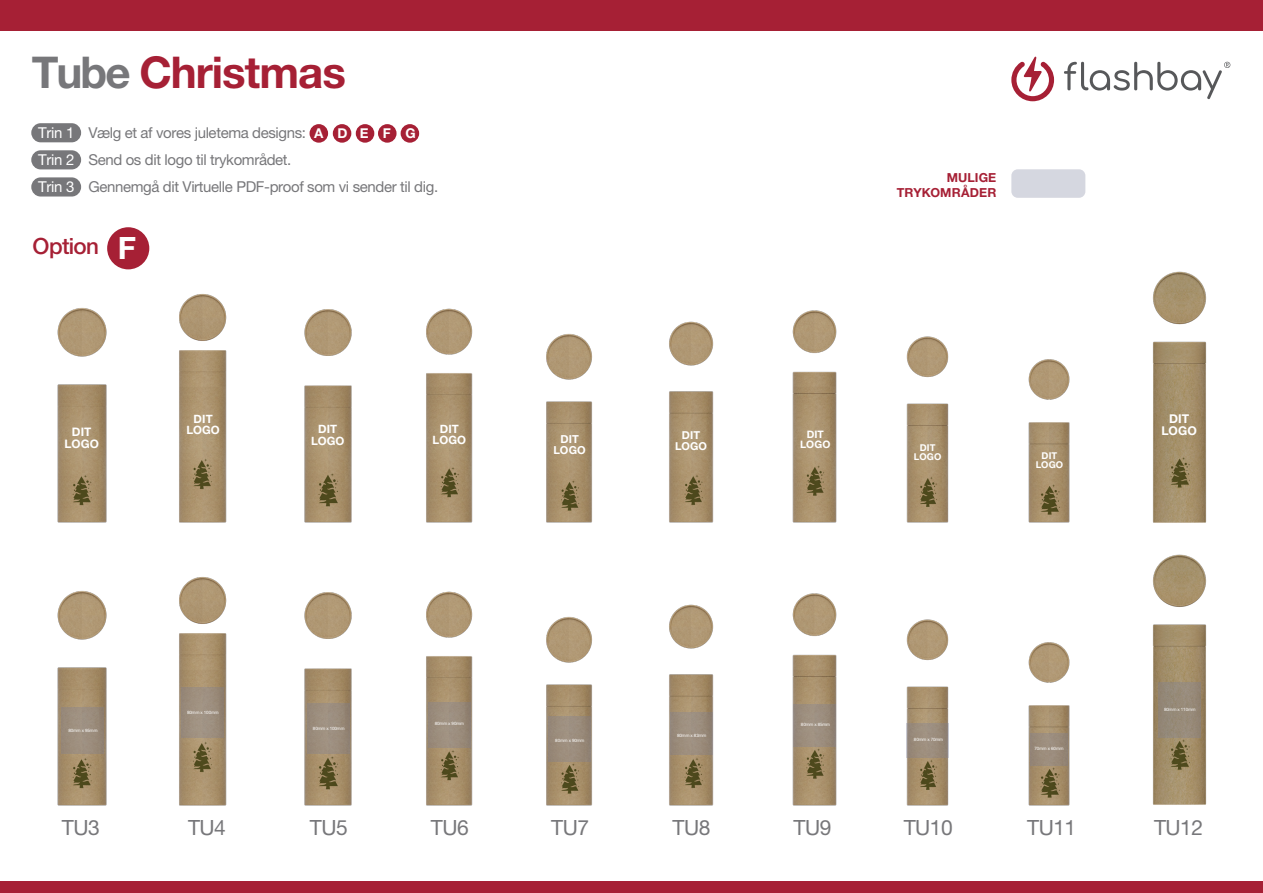
<style>
.page{position:relative;width:1263px;height:893px;background:#fff}
.page>*{position:absolute;margin:0;border:0;box-sizing:border-box;transform-origin:0 0}
.t1{font:700 43.8px "Helvetica Neue LT Pro";letter-spacing:-.025em;color:#a62035}
.t2{font:500 22.35px "Helvetica Neue LT Pro";letter-spacing:-.03em;color:#a62035}
.t3{font:21px "Helvetica Neue LT Pro";letter-spacing:-.025em;color:#77777a}
.t4{font:15px/27px "Helvetica Neue LT Pro";letter-spacing:-.025em;color:#77777a}
.t5{font:700 12.45px/15px "Helvetica Neue LT Pro";letter-spacing:.01em;color:#a62035;text-align:right}
.t6{font:700 12.15px/12.1px "Helvetica Neue LT Pro";letter-spacing:.005em;color:#fff;text-align:center}
.t7{font:700 11.7px/11.7px "Helvetica Neue LT Pro";letter-spacing:.005em;color:#fff;text-align:center}
.t8{font:700 11.4px/11.4px "Helvetica Neue LT Pro";letter-spacing:.01em;color:#fff;text-align:center}
.t9{font:700 11.1px/11.1px "Helvetica Neue LT Pro";letter-spacing:.01em;color:#fff;text-align:center}
.t10{font:700 10.95px/10.9px "Helvetica Neue LT Pro";letter-spacing:.01em;color:#fff;text-align:center}
.t11{font:700 10.35px/10.4px "Helvetica Neue LT Pro";letter-spacing:.01em;color:#fff;text-align:center}
.t12{font:700 9.45px/9.4px "Helvetica Neue LT Pro";letter-spacing:.015em;color:#fff;text-align:center}
.t13{font:4.5px "Helvetica Neue LT Pro";letter-spacing:-.025em;color:#fff}
.s1{color:#77777a}
.s2{color:#fff}
.s3{font-weight:700;font-size:13.5px;color:#fff}
.s4{font-weight:700;font-size:30.75px;color:#fff}
</style>
<div class="page">
<div style="left:0;top:0;width:1263px;height:30px;background:#a62035"></div>
<div style="left:0;top:881px;width:1263px;height:12px;background:#a62035"></div>
<div style="left:107px;top:227px;width:42px;height:42px;background:#a62035;border-radius:50%"></div>
<svg style="left:1011px;top:56px;width:43px;height:45px"></svg>
<svg style="left:1064px;top:62px;width:166px;height:37px"></svg>
<div style="left:310px;top:124px;width:18px;height:19px;background:#a62035;border-radius:50%"></div>
<div style="left:333px;top:124px;width:18px;height:19px;background:#a62035;border-radius:50%"></div>
<div style="left:356px;top:124px;width:18px;height:19px;background:#a62035;border-radius:50%"></div>
<div style="left:378px;top:124px;width:18px;height:19px;background:#a62035;border-radius:50%"></div>
<div style="left:401px;top:124px;width:18px;height:19px;background:#a62035;border-radius:50%"></div>
<div style="left:1011px;top:169px;width:74px;height:29px;background:#d5d7e0;border-radius:6px"></div>
<div style="left:31px;top:123px;width:50px;height:19px;background:#77777a;border-radius:9px"></div>
<div style="left:31px;top:150px;width:50px;height:19px;background:#77777a;border-radius:9px"></div>
<div style="left:31px;top:177px;width:50px;height:20px;background:#77777a;border-radius:9px"></div>
<img style="left:57px;top:591px;width:50px;height:215px">
<img style="left:179px;top:577px;width:48px;height:229px">
<img style="left:304px;top:592px;width:48px;height:214px">
<img style="left:426px;top:591px;width:47px;height:215px">
<img style="left:546px;top:617px;width:46px;height:189px">
<img style="left:669px;top:604px;width:45px;height:202px">
<img style="left:792px;top:593px;width:45px;height:213px">
<img style="left:906px;top:619px;width:43px;height:187px">
<img style="left:1028px;top:642px;width:42px;height:164px">
<img style="left:1153px;top:554px;width:54px;height:251px">
<img style="left:57px;top:308px;width:50px;height:215px">
<img style="left:179px;top:294px;width:48px;height:229px">
<img style="left:304px;top:309px;width:48px;height:214px">
<img style="left:426px;top:308px;width:47px;height:215px">
<img style="left:546px;top:334px;width:46px;height:189px">
<img style="left:669px;top:321px;width:45px;height:202px">
<img style="left:792px;top:310px;width:45px;height:213px">
<img style="left:906px;top:336px;width:43px;height:187px">
<img style="left:1028px;top:359px;width:42px;height:164px">
<img style="left:1153px;top:271px;width:54px;height:252px">
<div style="left:61px;top:707px;width:43px;height:47px;background:#9c8d7d"></div>
<div style="left:181px;top:687px;width:43px;height:51px;background:linear-gradient(to right,#9f9081,#9a8b7a)"></div>
<div style="left:307px;top:703px;width:42px;height:50px;background:#9c8d7d"></div>
<div style="left:428px;top:702px;width:43px;height:45px;background:linear-gradient(to right,#9e9080,#978878)"></div>
<div style="left:548px;top:717px;width:43px;height:45px;background:#9b8c7b"></div>
<div style="left:670px;top:713px;width:42px;height:42px;background:#9c8d7d"></div>
<div style="left:794px;top:704px;width:42px;height:42px;background:linear-gradient(to right,#9f9181,#968778)"></div>
<div style="left:906px;top:723px;width:43px;height:35px;background:linear-gradient(to right,#9c8e7e,#978878)"></div>
<div style="left:1030px;top:733px;width:37px;height:33px;background:#9a8b7b"></div>
<div style="left:1158px;top:682px;width:42px;height:56px;background:#968978"></div>
<h1 class="t1" style="left:32px;top:45px;width:316px"><span class="s1">Tube</span> Christmas</h1>
<p class="t4" style="left:38px;top:119px;width:402px"><span class="s2">Trin 1</span> Vælg et af vores juletema designs: <span class="s3">A D E F G<br></span><span class="s2">Trin 2</span> Send os dit logo til trykområdet.<br><span class="s2">Trin 3</span> Gennemgå dit Virtuelle PDF-proof som vi sender til dig.</p>
<p class="t5" style="left:897px;top:169px;width:101px">MULIGE<br>TRYKOMRÅDER</p>
<h2 class="t2" style="left:33px;top:233px;width:105px">Option <span class="s4">F</span></h2>
<p class="t7" style="left:65px;top:426px;width:36px">DIT<br>LOGO</p>
<p class="t8" style="left:186px;top:413px;width:35px">DIT<br>LOGO</p>
<p class="t8" style="left:311px;top:423px;width:35px">DIT<br>LOGO</p>
<p class="t8" style="left:433px;top:423px;width:35px">DIT<br>LOGO</p>
<p class="t9" style="left:553px;top:433px;width:34px">DIT<br>LOGO</p>
<p class="t10" style="left:675px;top:430px;width:33px">DIT<br>LOGO</p>
<p class="t11" style="left:800px;top:428px;width:32px">DIT<br>LOGO</p>
<p class="t12" style="left:914px;top:442px;width:29px">DIT<br>LOGO</p>
<p class="t12" style="left:1036px;top:450px;width:29px">DIT<br>LOGO</p>
<p class="t6" style="left:1161px;top:412px;width:37px">DIT<br>LOGO</p>
<p class="t13" style="left:187px;top:709px;width:33px">80mm x 100mm</p>
<p class="t13" style="left:1164px;top:707px;width:33px">80mm x 110mm</p>
<p class="t13" style="left:68px;top:728px;width:31px">80mm x 95mm</p>
<p class="t13" style="left:313px;top:725px;width:33px">80mm x 100mm</p>
<p class="t13" style="left:435px;top:720px;width:31px">80mm x 90mm</p>
<p class="t13" style="left:555px;top:738px;width:31px">80mm x 90mm</p>
<p class="t13" style="left:677px;top:733px;width:31px">80mm x 83mm</p>
<p class="t13" style="left:801px;top:722px;width:31px">80mm x 85mm</p>
<p class="t13" style="left:914px;top:737px;width:31px">80mm x 70mm</p>
<p class="t13" style="left:1034px;top:746px;width:31px">70mm x 60mm</p>
<h3 class="t3" style="left:62px;top:815px;width:39px">TU3</h3>
<h3 class="t3" style="left:188px;top:815px;width:39px">TU4</h3>
<h3 class="t3" style="left:310px;top:815px;width:39px">TU5</h3>
<h3 class="t3" style="left:431px;top:815px;width:39px">TU6</h3>
<h3 class="t3" style="left:551px;top:815px;width:39px">TU7</h3>
<h3 class="t3" style="left:673px;top:815px;width:39px">TU8</h3>
<h3 class="t3" style="left:793px;top:815px;width:39px">TU9</h3>
<h3 class="t3" style="left:904px;top:815px;width:51px">TU10</h3>
<h3 class="t3" style="left:1027px;top:815px;width:51px">TU11</h3>
<h3 class="t3" style="left:1154px;top:815px;width:51px">TU12</h3>
</div>
